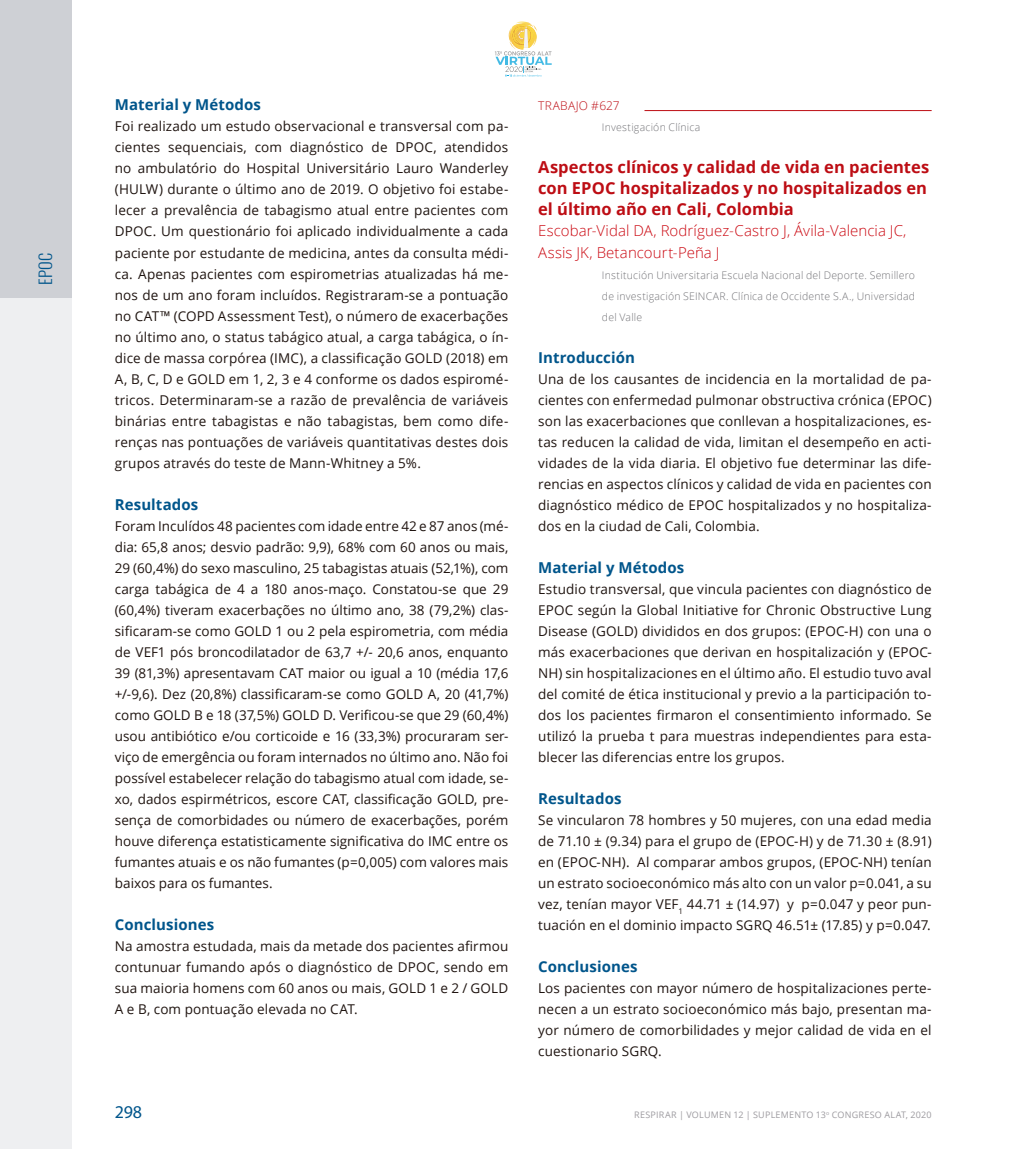
<style>
.page{position:relative;width:1021px;height:1149px;background:#fff}
.page>*{position:absolute;margin:0;border:0;box-sizing:border-box;transform-origin:0 0}
.t1{font:18px "Myriad Pro";color:#00558b}
.sub1{font:700 16.5px/21px "Open Sans";color:#bd0d14}
.t2{font:300 16.5px "Oswald";color:#00558b}
.sub2{font:700 15px "Open Sans";letter-spacing:.005em;color:#00558b}
.autores1{font:300 15px/21px "Open Sans";letter-spacing:.005em;color:#cb0912}
.primero_seco{font:13.5px/21px "Open Sans";letter-spacing:.01em;color:#1f1410;text-align:justify}
.Trabajos_tit{font:300 12px "Open Sans";letter-spacing:.03em;color:#bd0d14}
.autores2{font:300 10.5px/21px "Open Sans";letter-spacing:.02em;color:#737377;text-align:justify}
.t3{font:9px "Open Sans";letter-spacing:.025em;color:#9d9ba0}
</style>
<div class="page">
<div style="left:0;top:0;width:72px;height:298px;background:#ced0d5"></div>
<div style="left:0;top:298px;width:72px;height:850px;background:#eeeff1"></div>
<svg style="left:495px;top:21px;width:56px;height:56px"></svg>
<hr style="left:644px;top:110px;width:287px;height:1px;background:#bd0d14">
<p class="t2" style="left:34px;top:285px;width:33px;rotate:-90deg">EPOC</p>
<p class="sub2" style="left:115px;top:94px;width:148px">Material y Métodos</p>
<p class="primero_seco" style="left:115px;top:116px;width:395px">Foi realizado um estudo observacional e transversal com pa&shy;cientes sequenciais, com diagnóstico de DPOC, atendidos no ambulatório do Hospital Universitário Lauro Wanderley (HULW) durante o último ano de 2019. O objetivo foi estabe&shy;lecer a prevalência de tabagismo atual entre pacientes com DPOC. Um questionário foi aplicado individualmente a cada paciente por estudante de medicina, antes da consulta médi&shy;ca. Apenas pacientes com espirometrias atualizadas há me&shy;nos de um ano foram incluídos. Registraram-se a pontuação no CAT™ (COPD Assessment Test), o número de exacerbações no último ano, o status tabágico atual, a carga tabágica, o ín&shy;dice de massa corpórea (IMC), a classificação GOLD (2018) em A, B, C, D e GOLD em 1, 2, 3 e 4 conforme os dados espiromé&shy;tricos. Determinaram-se a razão de prevalência de variáveis binárias entre tabagistas e não tabagistas, bem como dife&shy;renças nas pontuações de variáveis quantitativas destes dois grupos através do teste de Mann-Whitney a 5%.</p>
<p class="sub2" style="left:115px;top:493px;width:85px">Resultados</p>
<p class="primero_seco" style="left:115px;top:515px;width:395px">Foram Inculídos 48 pacientes com idade entre 42 e 87 anos (mé&shy;dia: 65,8 anos; desvio padrão: 9,9), 68% com 60 anos ou mais, 29 (60,4%) do sexo masculino, 25 tabagistas atuais (52,1%), com carga tabágica de 4 a 180 anos-maço. Constatou-se que 29 (60,4%) tiveram exacerbações no último ano, 38 (79,2%) clas&shy;sificaram-se como GOLD 1 ou 2 pela espirometria, com média de VEF1 pós broncodilatador de 63,7 +/- 20,6 anos, enquanto 39 (81,3%) apresentavam CAT maior ou igual a 10 (média 17,6 +/-9,6). Dez (20,8%) classificaram-se como GOLD A, 20 (41,7%) como GOLD B e 18 (37,5%) GOLD D. Verificou-se que 29 (60,4%) usou antibiótico e/ou corticoide e 16 (33,3%) procuraram ser&shy;viço de emergência ou foram internados no último ano. Não foi possível estabelecer relação do tabagismo atual com idade, se&shy;xo, dados espirmétricos, escore CAT, classificação GOLD, pre&shy;sença de comorbidades ou número de exacerbações, porém houve diferença estatisticamente significativa do IMC entre os fumantes atuais e os não fumantes (p=0,005) com valores mais baixos para os fumantes.</p>
<p class="sub2" style="left:115px;top:913px;width:101px">Conclusiones</p>
<p class="primero_seco" style="left:115px;top:935px;width:395px">Na amostra estudada, mais da metade dos pacientes afirmou contunuar fumando após o diagnóstico de DPOC, sendo em sua maioria homens com 60 anos ou mais, GOLD 1 e 2 / GOLD A e B, com pontuação elevada no CAT.</p>
<h1 class="t1" style="left:115px;top:1100px;width:29px">298</h1>
<p class="Trabajos_tit" style="left:538px;top:98px;width:83px">TRABAJO #627</p>
<p class="autores2" style="left:602px;top:117px;width:100px">Investigación Clínica</p>
<p class="sub1" style="left:538px;top:156px;width:392px">Aspectos clínicos y calidad de vida en pacientes con EPOC hospitalizados y no hospitalizados en el último año en Cali, Colombia</p>
<p class="autores1" style="left:538px;top:220px;width:370px">Escobar-Vidal DA, Rodríguez-Castro J, Ávila-Valencia JC,<br>Assis JK, Betancourt-Peña J</p>
<p class="autores2" style="left:602px;top:264px;width:315px">Institución Universitaria Escuela Nacional del Deporte. Semillero de investigación SEINCAR. Clínica de Occidente S.A., Universidad del Valle</p>
<p class="sub2" style="left:538px;top:346px;width:98px">Introducción</p>
<p class="primero_seco" style="left:538px;top:368px;width:395px">Una de los causantes de incidencia en la mortalidad de pa&shy;cientes con enfermedad pulmonar obstructiva crónica (EPOC) son las exacerbaciones que conllevan a hospitalizaciones, es&shy;tas reducen la calidad de vida, limitan el desempeño en acti&shy;vidades de la vida diaria. El objetivo fue determinar las dife&shy;rencias en aspectos clínicos y calidad de vida en pacientes con diagnóstico médico de EPOC hospitalizados y no hospitaliza&shy;dos en la ciudad de Cali, Colombia.</p>
<p class="sub2" style="left:538px;top:556px;width:148px">Material y Métodos</p>
<p class="primero_seco" style="left:538px;top:578px;width:395px">Estudio transversal, que vincula pacientes con diagnóstico de EPOC según la Global Initiative for Chronic Obstructive Lung Disease (GOLD) divididos en dos grupos: (EPOC-H) con una o más exacerbaciones que derivan en hospitalización y (EPOC-NH) sin hospitalizaciones en el último año. El estudio tuvo aval del comité de ética institucional y previo a la participación to&shy;dos los pacientes firmaron el consentimiento informado. Se utilizó la prueba t para muestras independientes para esta&shy;blecer las diferencias entre los grupos.</p>
<p class="sub2" style="left:538px;top:787px;width:85px">Resultados</p>
<p class="primero_seco" style="left:538px;top:809px;width:395px">Se vincularon 78 hombres y 50 mujeres, con una edad media de 71.10 ± (9.34) para el grupo de (EPOC-H) y de 71.30 ± (8.91) en (EPOC-NH). Al comparar ambos grupos, (EPOC-NH) tenían un estrato socioeconómico más alto con un valor p=0.041, a su vez, tenían mayor VEF<sub>1</sub> 44.71 ± (14.97) y p=0.047 y peor pun&shy;tuación en el dominio impacto SGRQ 46.51± (17.85) y p=0.047.</p>
<p class="sub2" style="left:538px;top:955px;width:101px">Conclusiones</p>
<p class="primero_seco" style="left:538px;top:977px;width:395px">Los pacientes con mayor número de hospitalizaciones perte&shy;necen a un estrato socioeconómico más bajo, presentan ma&shy;yor número de comorbilidades y mejor calidad de vida en el cuestionario SGRQ.</p>
<p class="t3" style="left:634px;top:1108px;width:299px">RESPIRAR | VOLUMEN 12 | SUPLEMENTO 13<sup>o</sup> CONGRESO ALAT, 2020</p>
</div>
